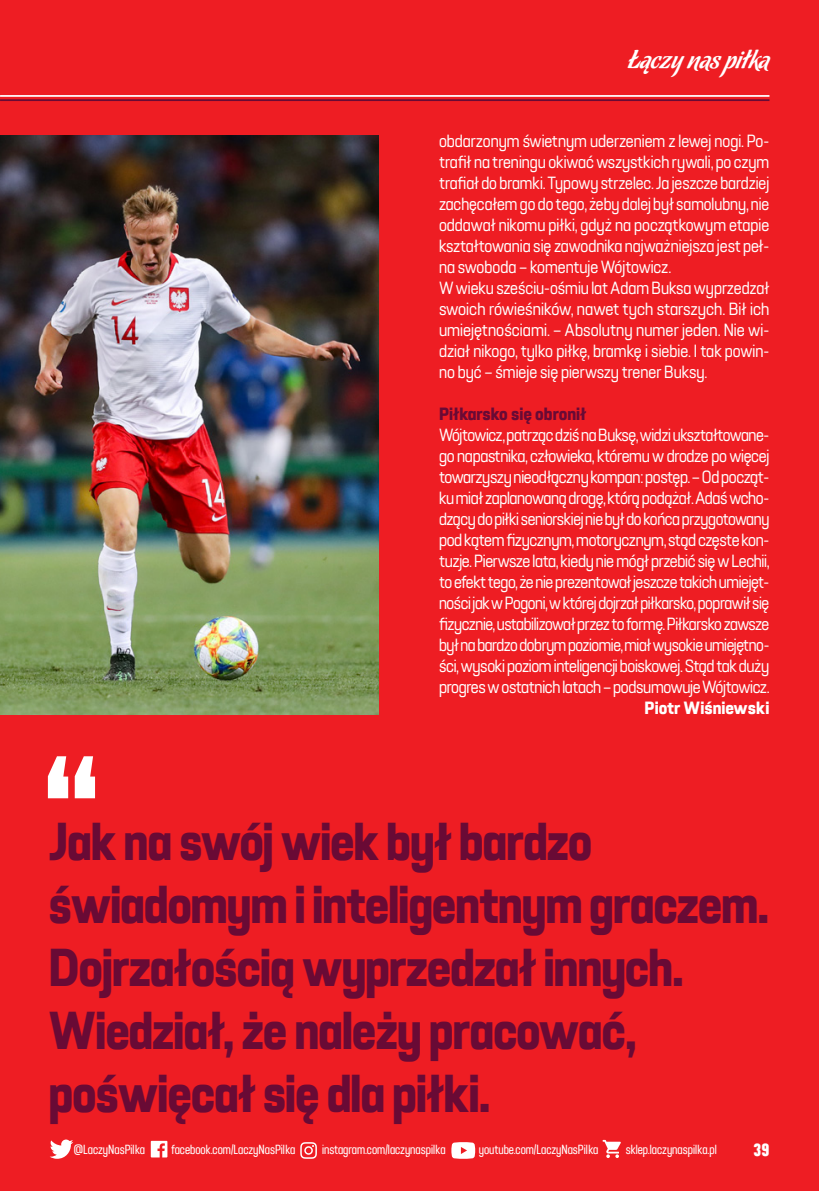
<style>
.page{position:relative;width:819px;height:1191px;background:#ee1d23}
.page>*{position:absolute;margin:0;border:0;box-sizing:border-box;transform-origin:0 0}
.t1{font:700 52.5px/63px "Luna";letter-spacing:-.03em;color:#690a35;scale:.95 1}
.t2{font:26.25px "Chocolate Caliente";color:#fff}
.t3{font:17.5px/21px "Luna";color:#fff;text-align:justify;scale:.94 1}
.t4{font:17.5px/21px "Luna";color:#fff;scale:.95 1}
.t5{font:700 17.5px "Luna";color:#690a35}
.t6{font:700 17.5px "Luna";color:#fff}
.t7{font:700 17.5px "PZPN202001 Compact";color:#fff}
.t8{font:condensed 13.12px "Luna";color:#fff}
</style>
<div class="page">
<hr style="left:0;top:95px;width:769px;height:2px;background:#fff">
<svg style="left:151px;top:1140px;width:16px;height:17px"></svg>
<svg style="left:300px;top:1142px;width:17px;height:16px"></svg>
<svg style="left:451px;top:1142px;width:24px;height:16px"></svg>
<svg style="left:602px;top:1139px;width:18px;height:19px"></svg>
<svg style="left:50px;top:1139px;width:23px;height:19px"></svg>
<hr style="left:0;top:99px;width:769px;height:2px;background:#690a35">
<img style="left:0;top:136px;width:378px;height:578px">
<svg style="left:48px;top:756px;width:20px;height:42px"></svg>
<svg style="left:75px;top:756px;width:20px;height:42px"></svg>
<h2 class="t2" style="left:628px;top:45px;width:143px">Łączy nas piłka</h2>
<p class="t4" style="left:439px;top:131px;width:349px">obdarzonym świetnym uderzeniem z lewej nogi. Po&shy;trafił na treningu okiwać wszystkich rywali, po czym trafiał do bramki. Typowy strzelec. Ja jeszcze bardziej zachęcałem go do tego, żeby dalej był samolubny, nie oddawał nikomu piłki, gdyż na początkowym etapie kształtowania się zawodnika najważniejsza jest peł&shy;na swoboda – komentuje Wójtowicz.<br>W wieku sześciu-ośmiu lat Adam Buksa wyprzedzał swoich rówieśników, nawet tych starszych. Bił ich umiejętnościami. – Absolutny numer jeden. Nie wi&shy;dział nikogo, tylko piłkę, bramkę i siebie. I tak powin&shy;no być – śmieje się pierwszy trener Buksy.</p>
<p class="t5" style="left:439px;top:403px;width:149px">Piłkarsko się obronił</p>
<p class="t3" style="left:439px;top:425px;width:353px">Wójtowicz, patrząc dziś na Buksę, widzi ukształtowane&shy;go napastnika, człowieka, któremu w drodze po więcej towarzyszy nieodłączny kompan: postęp. – Od począt&shy;ku miał zaplanowaną drogę, którą podążał. Adaś wcho&shy;dzący do piłki seniorskiej nie był do końca przygotowany pod kątem fizycznym, motorycznym, stąd częste kon&shy;tuzje. Pierwsze lata, kiedy nie mógł przebić się w Lechii, to efekt tego, że nie prezentował jeszcze takich umiejęt&shy;ności jak w Pogoni, w której dojrzał piłkarsko, poprawił się fizycznie, ustabilizował przez to formę. Piłkarsko zawsze był na bardzo dobrym poziomie, miał wysokie umiejętno&shy;ści, wysoki poziom inteligencji boiskowej. Stąd tak duży progres w ostatnich latach – podsumowuje Wójtowicz.</p>
<p class="t6" style="left:644px;top:697px;width:126px">Piotr Wiśniewski</p>
<h1 class="t1" style="left:49px;top:812px;width:760px">Jak na swój wiek był bardzo świadomym i inteligentnym graczem.<br>Dojrzałością wyprzedzał innych.<br>Wiedział, że należy pracować, poświęcał się dla piłki.</h1>
<p class="t8" style="left:74px;top:1141px;width:73px">@LaczyNasPilka</p>
<p class="t8" style="left:171px;top:1141px;width:126px">facebook.com/LaczyNasPilka</p>
<p class="t8" style="left:322px;top:1141px;width:125px">instagram.com/laczynaspilka</p>
<p class="t8" style="left:479px;top:1141px;width:121px">youtube.com/LaczyNasPilka</p>
<p class="t8" style="left:625px;top:1141px;width:93px">sklep.laczynaspilka.pl</p>
<p class="t7" style="left:753px;top:1138px;width:17px">39</p>
</div>
